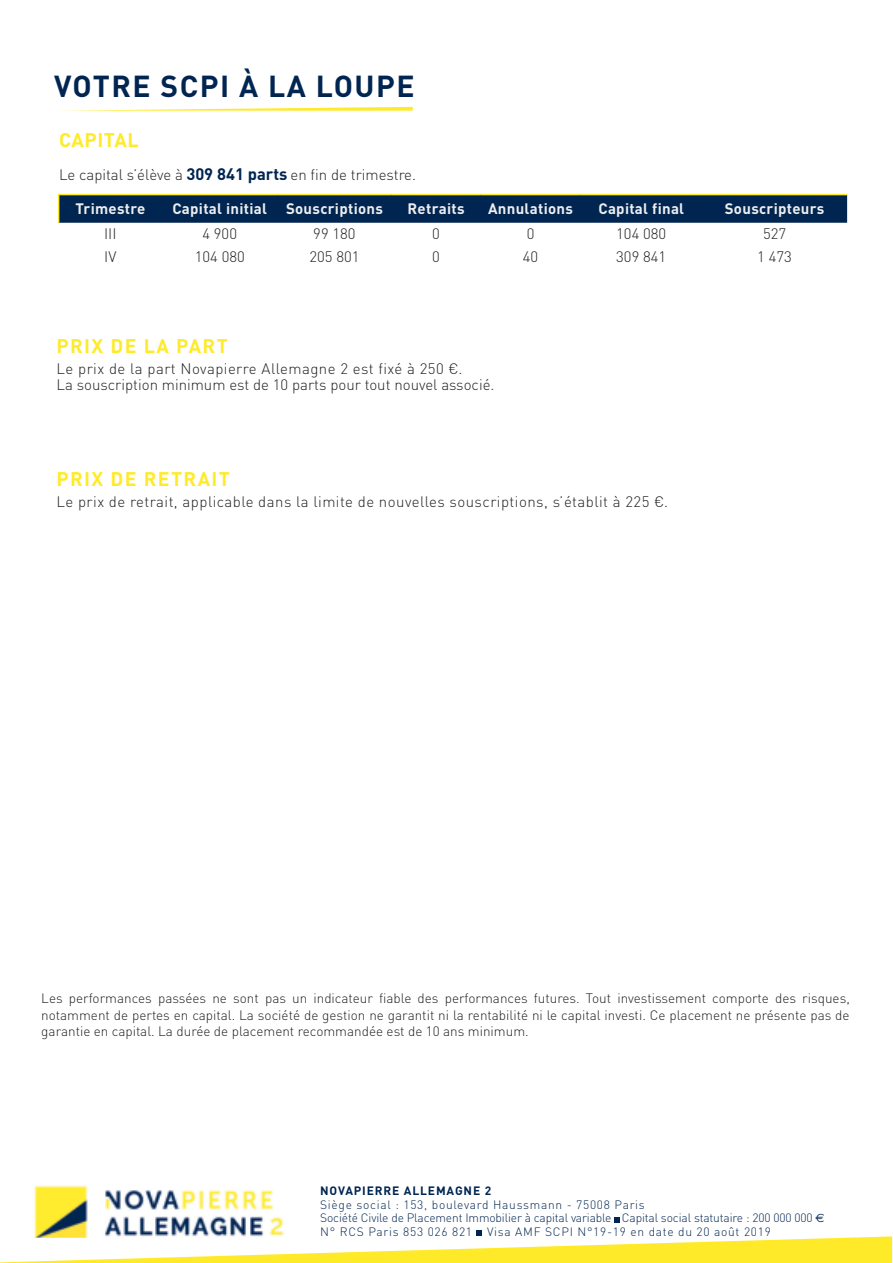
<style>
.page{position:relative;width:893px;height:1263px;background:#fff}
.page>*{position:absolute;margin:0;border:0;box-sizing:border-box;transform-origin:0 0}
.t1{font:700 30px "DIN";letter-spacing:.05em;color:#002551}
.t2{font:700 19.5px "DIN";letter-spacing:.07em;color:#ffea2a}
.t3{font:700 19.5px "DIN";letter-spacing:.03em;color:#ffea2a}
.t4{font:300 15px/16.5px "DIN";color:#231f20}
.t5{font:700 15px "DIN";letter-spacing:.02em;color:#eeeeef}
.t6{font:300 15px "DIN";letter-spacing:.03em;color:#231f20}
.t7{font:300 13.5px/16.5px "DIN";color:#231f20;text-align:justify}
.t8{font:300 12px/13.5px "DIN";letter-spacing:.025em;color:#002551}
.t9{font:700 12px "DIN";letter-spacing:.07em;color:#002551}
.s1{font-weight:700;font-size:16.5px;color:#002551}
.s2{font-family:"DIN Euro";font-weight:400}
.s3{font-family:"Euro Sans Std";font-weight:400}
</style>
<div class="page">
<svg style="left:61px;top:107px;width:352px;height:4px"></svg>
<hr style="left:58px;top:194px;width:104px;height:1px;background:#ffea2a">
<svg style="left:58px;top:195px;width:789px;height:28px;background:#052951"></svg>
<hr style="left:162px;top:194px;width:115px;height:1px;background:#ffea2a">
<hr style="left:277px;top:194px;width:115px;height:1px;background:#ffea2a">
<hr style="left:392px;top:194px;width:88px;height:1px;background:#ffea2a">
<hr style="left:480px;top:194px;width:101px;height:1px;background:#ffea2a">
<hr style="left:581px;top:194px;width:121px;height:1px;background:#ffea2a">
<hr style="left:702px;top:194px;width:145px;height:1px;background:#ffea2a">
<svg style="left:614px;top:1217px;width:5px;height:5px"></svg>
<svg style="left:0;top:1231px;width:892px;height:32px"></svg>
<img style="left:31px;top:1185px;width:256px;height:52px">
<h1 class="t1" style="left:54px;top:69px;width:362px">VOTRE SCPI À LA LOUPE</h1>
<h2 class="t3" style="left:59px;top:128px;width:81px">CAPITAL</h2>
<p class="t4" style="left:59px;top:167px;width:358px">Le capital s’élève à <span class="s1">309 841 parts</span> en fin de trimestre.</p>
<p class="t5" style="left:75px;top:200px;width:71px">Trimestre</p>
<p class="t5" style="left:172px;top:200px;width:96px">Capital initial</p>
<p class="t5" style="left:286px;top:200px;width:98px">Souscriptions</p>
<p class="t5" style="left:407px;top:200px;width:59px">Retraits</p>
<p class="t5" style="left:488px;top:200px;width:86px">Annulations</p>
<p class="t5" style="left:598px;top:200px;width:87px">Capital final</p>
<p class="t5" style="left:725px;top:200px;width:101px">Souscripteurs</p>
<p class="t4" style="left:104px;top:227px;width:14px">III</p>
<p class="t4" style="left:202px;top:227px;width:36px">4 900</p>
<p class="t4" style="left:313px;top:227px;width:44px">99 180</p>
<p class="t4" style="left:432px;top:227px;width:9px">0</p>
<p class="t4" style="left:527px;top:227px;width:9px">0</p>
<p class="t4" style="left:616px;top:227px;width:52px">104 080</p>
<p class="t4" style="left:763px;top:227px;width:25px">527</p>
<p class="t4" style="left:104px;top:250px;width:14px">IV</p>
<p class="t4" style="left:195px;top:250px;width:52px">104 080</p>
<p class="t4" style="left:309px;top:250px;width:52px">205 801</p>
<p class="t4" style="left:432px;top:250px;width:9px">0</p>
<p class="t4" style="left:523px;top:250px;width:17px">40</p>
<p class="t4" style="left:616px;top:250px;width:52px">309 841</p>
<p class="t4" style="left:757px;top:250px;width:36px">1 473</p>
<h2 class="t2" style="left:57px;top:334px;width:173px">PRIX DE LA PART</h2>
<p class="t4" style="left:57px;top:361px;width:439px">Le prix de la part Novapierre Allemagne 2 est fixé à 250 <span class="s2">1</span>.<br>La souscription minimum est de 10 parts pour tout nouvel associé.</p>
<h2 class="t2" style="left:56px;top:468px;width:175px">PRIX DE RETRAIT</h2>
<p class="t6" style="left:56px;top:495px;width:613px">Le prix de retrait, applicable dans la limite de nouvelles souscriptions, s’établit à 225 <span class="s2">1</span>.</p>
<p class="t7" style="left:41px;top:991px;width:810px">Les performances passées ne sont pas un indicateur fiable des performances futures. Tout investissement comporte des risques, notamment de pertes en capital. La société de gestion ne garantit ni la rentabilité ni le capital investi. Ce placement ne présente pas de garantie en capital. La durée de placement recommandée est de 10 ans minimum.</p>
<p class="t9" style="left:320px;top:1184px;width:173px">NOVAPIERRE ALLEMAGNE 2</p>
<p class="t8" style="left:320px;top:1199px;width:506px">Siège social : 153, boulevard Haussmann - 75008 Paris<br>Société Civile de Placement Immobilier à capital variable Capital social statutaire : 200 000 000 <span class="s3">€<br></span>N° RCS Paris 853 026 821 Visa AMF SCPI N°19-19 en date du 20 août 2019</p>
</div>
